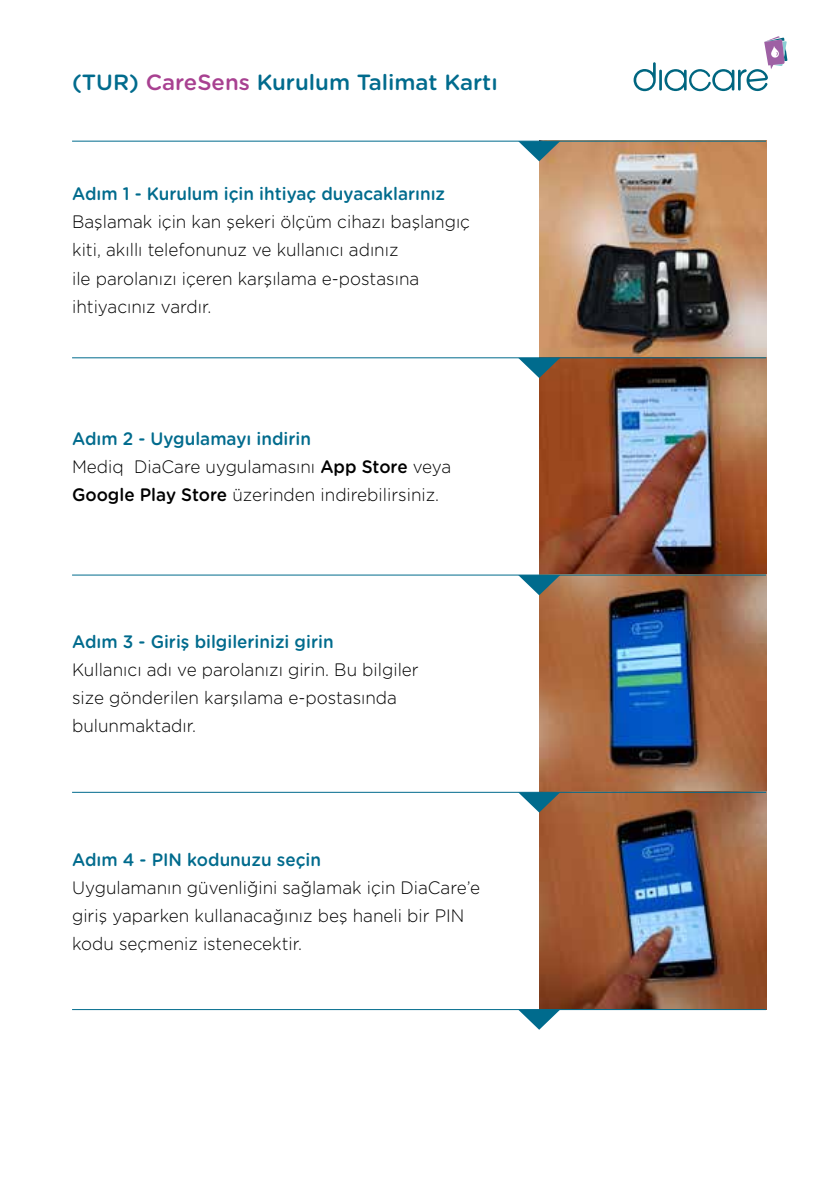
<style>
.page{position:relative;width:840px;height:1191px;background:#fff}
.page>*{position:absolute;margin:0;border:0;box-sizing:border-box;transform-origin:0 0}
.t1{font:500 22px "Gotham Rounded";color:#006b8d}
.t2{font:300 18px/28px "Gotham Rounded";color:#000;scale:.95 1}
.t3{font:500 18px "Gotham Rounded";color:#006b8d;scale:.95 1}
.s1{color:#a84191}
.s2{font-weight:500;color:#006b8d}
.s3{font-weight:500}
</style>
<div class="page">
<img style="left:539px;top:142px;width:226px;height:215px">
<img style="left:539px;top:358px;width:226px;height:216px">
<img style="left:539px;top:575px;width:226px;height:217px">
<img style="left:539px;top:793px;width:226px;height:216px">
<hr style="left:659px;top:70px;width:2px;height:21px;background:#006680">
<svg style="left:633px;top:62px;width:22px;height:29px"></svg>
<svg style="left:664px;top:36px;width:123px;height:56px"></svg>
<svg style="left:519px;top:142px;width:41px;height:19px"></svg>
<hr style="left:72px;top:141px;width:693px;height:1px;background:#006b8d">
<svg style="left:518px;top:358px;width:42px;height:20px"></svg>
<hr style="left:72px;top:357px;width:693px;height:1px;background:#006b8d">
<svg style="left:518px;top:575px;width:42px;height:20px"></svg>
<hr style="left:72px;top:574px;width:693px;height:1px;background:#006b8d">
<svg style="left:519px;top:793px;width:41px;height:19px"></svg>
<hr style="left:72px;top:792px;width:693px;height:1px;background:#006b8d">
<svg style="left:518px;top:1010px;width:42px;height:19px"></svg>
<hr style="left:72px;top:1009px;width:693px;height:1px;background:#006b8d">
<p class="t1" style="left:72px;top:66px;width:427px">(TUR) <span class="s1">CareSens</span> Kurulum Talimat Kartı</p>
<p class="t3" style="left:72px;top:181px;width:394px">Adım 1 - Kurulum için ihtiyaç duyacaklarınız</p>
<p class="t2" style="left:72px;top:207px;width:420px">Başlamak için kan şekeri ölçüm cihazı başlangıç kiti, akıllı telefonunuz ve kullanıcı adınız<br>ile parolanızı içeren karşılama e-postasına ihtiyacınız vardır.</p>
<p class="t2" style="left:72px;top:424px;width:400px"><span class="s2">Adım 2 - Uygulamayı indirin<br></span>Mediq DiaCare uygulamasını <span class="s3">App Store</span> veya<br><span class="s3">Google Play Store</span> üzerinden indirebilirsiniz.</p>
<p class="t3" style="left:72px;top:629px;width:277px">Adım 3 - Giriş bilgilerinizi girin</p>
<p class="t2" style="left:72px;top:655px;width:366px">Kullanıcı adı ve parolanızı girin. Bu bilgiler size gönderilen karşılama e-postasında bulunmaktadır.</p>
<p class="t3" style="left:72px;top:846px;width:263px">Adım 4 - PIN kodunuzu seçin</p>
<p class="t2" style="left:72px;top:872px;width:430px">Uygulamanın güvenliğini sağlamak için DiaCare’e giriş yaparken kullanacağınız beş haneli bir PIN kodu seçmeniz istenecektir.</p>
</div>
